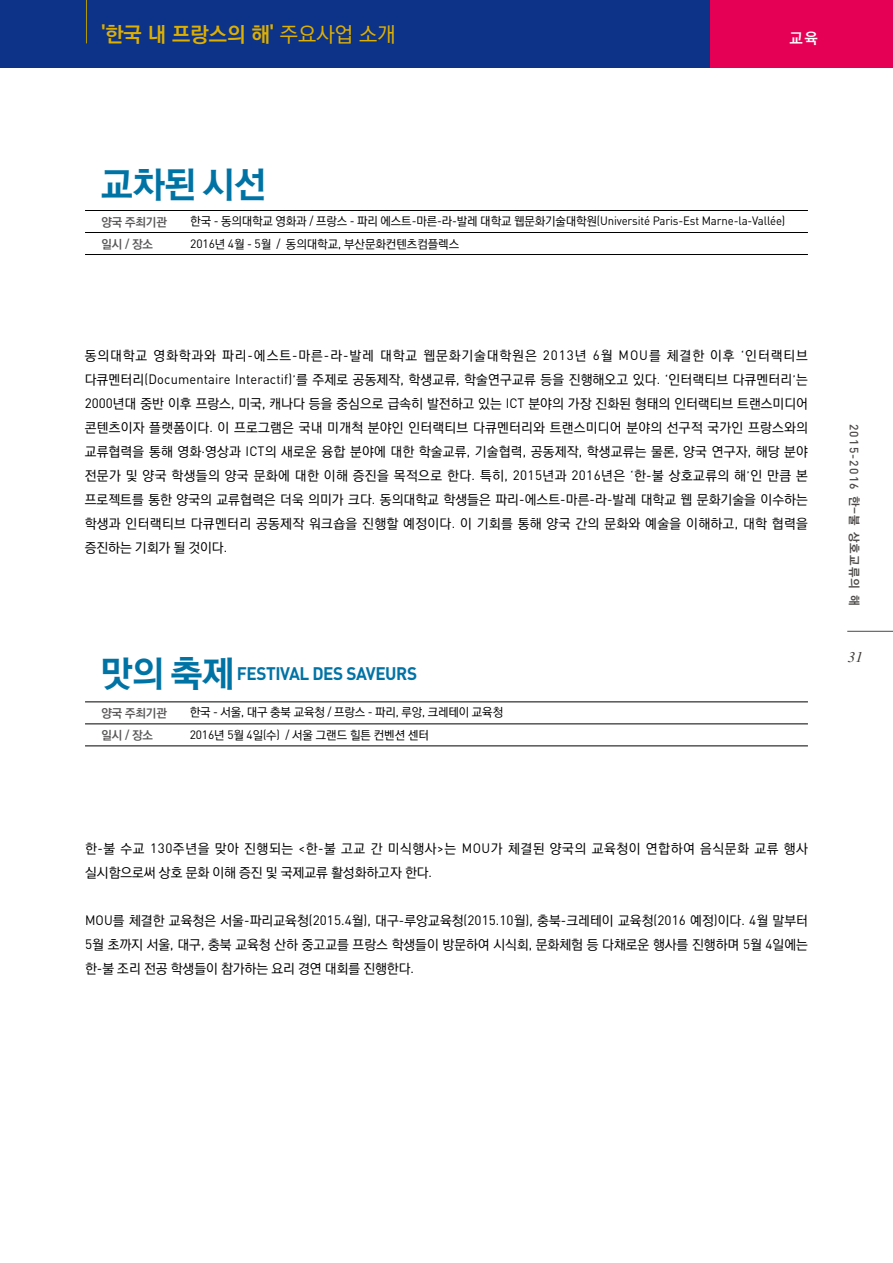
<style>
.page{position:relative;width:893px;height:1263px;background:#fff}
.page>*{position:absolute;margin:0;border:0;box-sizing:border-box;transform-origin:0 0}
.t1{font:36px "Rix Go PEB";color:#0073a5}
.t2{font:700 21px "Ko Pub Dotum";color:#dfaf00}
.t3{font:700 18px "DIN Pro";letter-spacing:-.025em;color:#0073a5;scale:.95 1}
.t4{font:italic 15px "Times";color:#3e3a39}
.t5{font:15px "Rix Go PB";color:#fff}
.t6{font:500 13.5px/24px "Ko Pub Dotum";color:#000;text-align:justify}
.t7{font:500 13.5px/24px "Ko Pub Dotum";letter-spacing:.04em;color:#000}
.t8{font:500 12px "Ko Pub Dotum";color:#000}
.t9{font:12px "DIN Pro";letter-spacing:-.01em;color:#000;scale:.95 1}
.t10{font:700 12px "Ko Pub Dotum";color:#595757}
.t11{font:500 12px "DIN Pro";letter-spacing:.1em;color:#4c4948}
.s1{font-weight:500}
.s2{font-family:"DIN Pro";font-weight:500}
.s3{font-family:"Ko Pub Dotum";font-weight:500}
.s4{font-family:"DIN Pro";font-weight:400}
.s5{font-family:"Rix Go PEB";font-weight:400;font-size:36px}
.s6{font-family:"Ko Pub Dotum";font-weight:700}
</style>
<div class="page">
<div style="left:0;top:0;width:710px;height:68px;background:#0c3388"></div>
<div style="left:710px;top:0;width:183px;height:68px;background:#e50055"></div>
<hr style="left:86px;top:0;width:1px;height:43px;background:#b89b00">
<hr style="left:847px;top:631px;width:46px;height:1px;background:#4c4948">
<hr style="left:85px;top:210px;width:723px;height:1px;background:#000">
<hr style="left:85px;top:702px;width:723px;height:1px;background:#000">
<hr style="left:85px;top:232px;width:723px;height:1px;background:#000">
<hr style="left:85px;top:724px;width:723px;height:1px;background:#000">
<hr style="left:85px;top:254px;width:723px;height:1px;background:#000">
<hr style="left:85px;top:746px;width:723px;height:1px;background:#000">
<h2 class="t2" style="left:101px;top:23px;width:296px">'한국 내 프랑스의 해' <span class="s1">주요사업 소개</span></h2>
<p class="t5" style="left:789px;top:31px;width:30px">교육</p>
<h1 class="t1" style="left:101px;top:166px;width:167px">교차된 시선</h1>
<p class="t10" style="left:101px;top:216px;width:67px">양국 주최기관</p>
<p class="t10" style="left:101px;top:238px;width:53px">일시 <span class="s2">/</span> 장소</p>
<p class="t9" style="left:190px;top:212px;width:628px"><span class="s3">한국</span> - <span class="s3">동의대학교 영화과</span> / <span class="s3">프랑스</span> - <span class="s3">파리 에스트</span>-<span class="s3">마른</span>-<span class="s3">라</span>-<span class="s3">발레 대학교 웹문화기술대학원</span>(Université Paris-Est Marne-la-Vallée)</p>
<p class="t8" style="left:190px;top:239px;width:270px"><span class="s4">2016</span>년 <span class="s4">4</span>월 <span class="s4">- 5</span>월 <span class="s4">/</span> 동의대학교<span class="s4">,</span> 부산문화컨텐츠컴플렉스</p>
<p class="t6" style="left:85px;top:345px;width:725px">동의대학교 영화학과와 파리<span class="s4">-</span>에스트<span class="s4">-</span>마른<span class="s4">-</span>라<span class="s4">-</span>발레 대학교 웹문화기술대학원은 <span class="s4">2013</span>년 <span class="s4">6</span>월 <span class="s4">MOU</span>를 체결한 이후 <span class="s4">‘</span>인터랙티브 다큐멘터리<span class="s4">(Documentaire Interactif)’</span>를 주제로 공동제작<span class="s4">,</span> 학생교류<span class="s4">,</span> 학술연구교류 등을 진행해오고 있다<span class="s4">. ‘</span>인터랙티브 다큐멘터리<span class="s4">’</span>는 <span class="s4">2000</span>년대 중반 이후 프랑스<span class="s4">,</span> 미국<span class="s4">,</span> 캐나다 등을 중심으로 급속히 발전하고 있는 <span class="s4">ICT</span> 분야의 가장 진화된 형태의 인터랙티브 트랜스미디어 콘텐츠이자 플랫폼이다<span class="s4">.</span> 이 프로그램은 국내 미개척 분야인 인터랙티브 다큐멘터리와 트랜스미디어 분야의 선구적 국가인 프랑스와의 교류협력을 통해 영화<span class="s4">·</span>영상과 <span class="s4">ICT</span>의 새로운 융합 분야에 대한 학술교류<span class="s4">,</span> 기술협력<span class="s4">,</span> 공동제작<span class="s4">,</span> 학생교류는 물론<span class="s4">,</span> 양국 연구자<span class="s4">,</span> 해당 분야 전문가 및 양국 학생들의 양국 문화에 대한 이해 증진을 목적으로 한다<span class="s4">.</span> 특히<span class="s4">, 2015</span>년과 <span class="s4">2016</span>년은 <span class="s4">‘</span>한<span class="s4">-</span>불 상호교류의 해<span class="s4">’</span>인 만큼 본 프로젝트를 통한 양국의 교류협력은 더욱 의미가 크다<span class="s4">.</span> 동의대학교 학생들은 파리<span class="s4">-</span>에스트<span class="s4">-</span>마른<span class="s4">-</span>라<span class="s4">-</span>발레 대학교 웹 문화기술을 이수하는 학생과 인터랙티브 다큐멘터리 공동제작 워크숍을 진행할 예정이다<span class="s4">.</span> 이 기회를 통해 양국 간의 문화와 예술을 이해하고<span class="s4">,</span> 대학 협력을 증진하는 기회가 될 것이다<span class="s4">.</span></p>
<h3 class="t3" style="left:100px;top:661px;width:335px"><span class="s5">맛의 축제</span> FESTIVAL DES SAVEURS</h3>
<p class="t10" style="left:101px;top:707px;width:67px">양국 주최기관</p>
<p class="t10" style="left:101px;top:729px;width:53px">일시 <span class="s2">/</span> 장소</p>
<p class="t8" style="left:190px;top:707px;width:315px">한국 <span class="s4">-</span> 서울<span class="s4">,</span> 대구 충북 교육청 <span class="s4">/</span> 프랑스 <span class="s4">-</span> 파리<span class="s4">,</span> 루앙<span class="s4">,</span> 크레테이 교육청</p>
<p class="t8" style="left:190px;top:729px;width:241px"><span class="s4">2016</span>년 <span class="s4">5</span>월 <span class="s4">4</span>일<span class="s4">(</span>수<span class="s4">) /</span> 서울 그랜드 힐튼 컨벤션 센터</p>
<p class="t11" style="left:862px;top:424px;width:183px;rotate:90deg">2015-2016 <span class="s6">한-불 상호교류의 해</span></p>
<p class="t4" style="left:848px;top:649px;width:16px">31</p>
<p class="t7" style="left:85px;top:837px;width:724px">한<span class="s4">-</span>불 수교 <span class="s4">130</span>주년을 맞아 진행되는 <span class="s4">&lt;</span>한<span class="s4">-</span>불 고교 간 미식행사<span class="s4">&gt;</span>는 <span class="s4">MOU</span>가 체결된 양국의 교육청이 연합하여 음식문화 교류 행사 실시함으로써 상호 문화 이해 증진 및 국제교류 활성화하고자 한다<span class="s4">.</span></p>
<p class="t6" style="left:85px;top:909px;width:724px"><span class="s4">MOU</span>를 체결한 교육청은 서울<span class="s4">-</span>파리교육청<span class="s4">(2015.4</span>월<span class="s4">),</span> 대구<span class="s4">-</span>루앙교육청<span class="s4">(2015.10</span>월<span class="s4">),</span> 충북<span class="s4">-</span>크레테이 교육청<span class="s4">(2016</span> 예정<span class="s4">)</span>이다<span class="s4">. 4</span>월 말부터 <span class="s4">5</span>월 초까지 서울<span class="s4">,</span> 대구<span class="s4">,</span> 충북 교육청 산하 중고교를 프랑스 학생들이 방문하여 시식회<span class="s4">,</span> 문화체험 등 다채로운 행사를 진행하며 <span class="s4">5</span>월 <span class="s4">4</span>일에는 한<span class="s4">-</span>불 조리 전공 학생들이 참가하는 요리 경연 대회를 진행한다<span class="s4">.</span></p>
</div>
